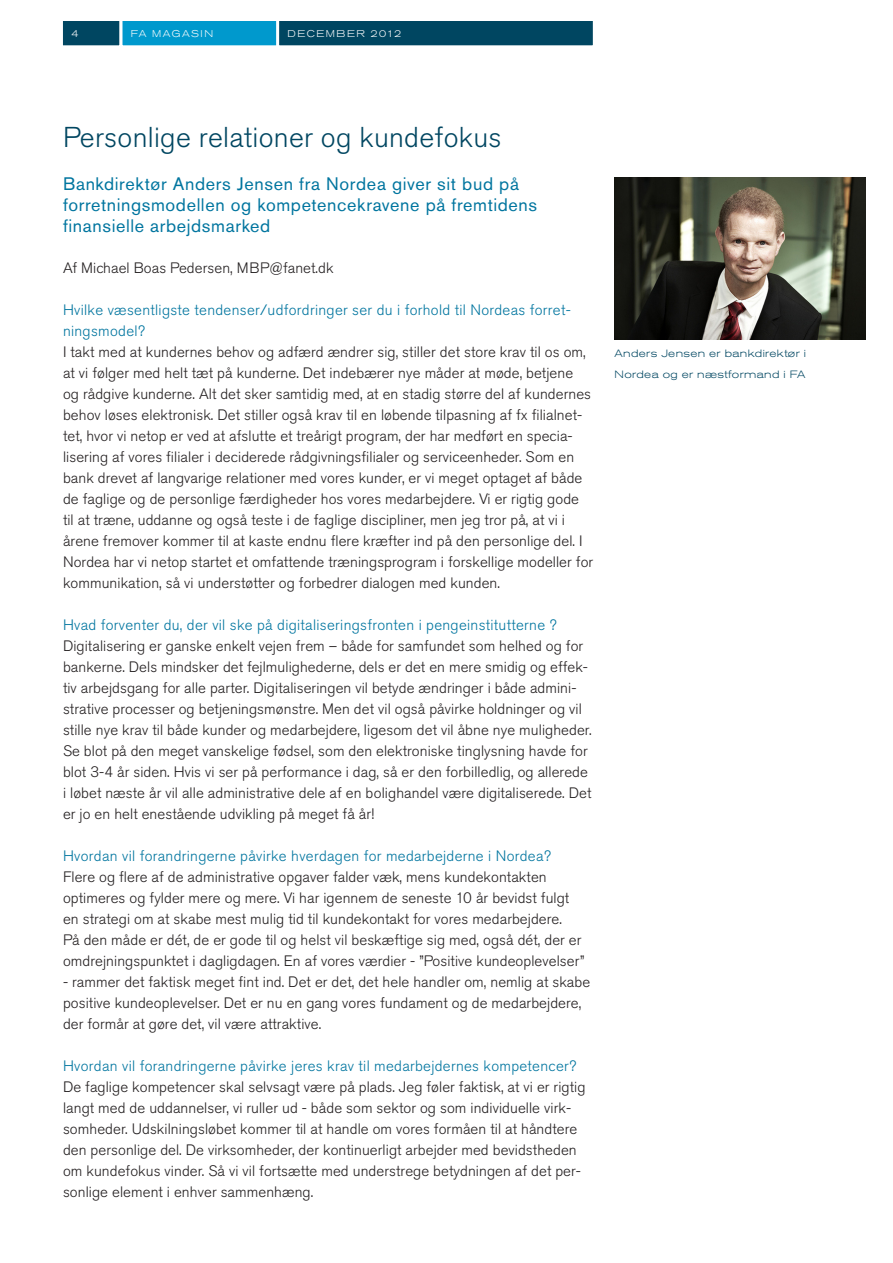
<style>
.page{position:relative;width:893px;height:1263px;background:#fff}
.page>*{position:absolute;margin:0;border:0;box-sizing:border-box;transform-origin:0 0}
.t1{font:300 28.5px "Akzidenz Grotesk Std";letter-spacing:.01em;color:#004661}
.t2{font:18px/21px "Akzidenz Grotesk Std";letter-spacing:.035em;color:#00759f}
.t3{font:300 15px/21px "Akzidenz Grotesk Std";letter-spacing:.005em;color:#231f20}
.t4{font:300 15px/21px "Akzidenz Grotesk Std";letter-spacing:.02em;color:#00759f}
.t5{font:300 expanded 10.5px/21px "Akzidenz Grotesk Std";letter-spacing:.035em;color:#004661}
.t6{font:300 expanded 9.75px "Akzidenz Grotesk Std";letter-spacing:.135em;color:#fff}
</style>
<div class="page">
<div style="left:121px;top:20px;width:157px;height:27px;background:#0099cd"></div>
<div style="left:119px;top:18px;width:161px;height:30px;border:3px solid #fff"></div>
<div style="left:278px;top:20px;width:316px;height:27px;background:#004661"></div>
<div style="left:276px;top:18px;width:320px;height:30px;border:3px solid #fff"></div>
<div style="left:61px;top:20px;width:60px;height:27px;background:#004661"></div>
<div style="left:60px;top:18px;width:62px;height:30px;border:3px solid #fff"></div>
<img style="left:615px;top:177px;width:250px;height:163px">
<p class="t6" style="left:71px;top:28px;width:9px">4</p>
<p class="t6" style="left:131px;top:28px;width:9px">FA</p>
<p class="t6" style="left:152px;top:28px;width:10px">MAGASIN</p>
<p class="t6" style="left:288px;top:28px;width:115px">december 2012</p>
<h1 class="t1" style="left:63px;top:121px;width:440px">Personlige relationer og kundefokus</h1>
<p class="t2" style="left:63px;top:173px;width:476px">Bankdirektør Anders Jensen fra Nordea giver sit bud på forretningsmodellen og kompetencekravene på fremtidens finansielle arbejdsmarked</p>
<p class="t3" style="left:63px;top:258px;width:272px">Af Michael Boas Pedersen, MBP@fanet.dk</p>
<p class="t4" style="left:63px;top:300px;width:509px">Hvilke væsentligste tendenser/udfordringer ser du i forhold til Nordeas forret&shy;ningsmodel?</p>
<p class="t3" style="left:63px;top:342px;width:532px">I takt med at kundernes behov og adfærd ændrer sig, stiller det store krav til os om, at vi følger med helt tæt på kunderne. Det indebærer nye måder at møde, betjene<br>og rådgive kunderne. Alt det sker samtidig med, at en stadig større del af kundernes behov løses elektronisk. Det stiller også krav til en løbende tilpasning af fx filialnet&shy;tet, hvor vi netop er ved at afslutte et treårigt program, der har medført en specia&shy;lisering af vores filialer i deciderede rådgivningsfilialer og serviceenheder. Som en bank drevet af langvarige relationer med vores kunder, er vi meget optaget af både de faglige og de personlige færdigheder hos vores medarbejdere. Vi er rigtig gode til at træne, uddanne og også teste i de faglige discipliner, men jeg tror på, at vi i årene fremover kommer til at kaste endnu flere kræfter ind på den personlige del. I Nordea har vi netop startet et omfattende træningsprogram i forskellige modeller for kommunikation, så vi understøtter og forbedrer dialogen med kunden.</p>
<p class="t4" style="left:63px;top:615px;width:495px">Hvad forventer du, der vil ske på digitaliseringsfronten i pengeinstitutterne ?</p>
<p class="t3" style="left:63px;top:636px;width:530px">Digitalisering er ganske enkelt vejen frem – både for samfundet som helhed og for bankerne. Dels mindsker det fejlmulighederne, dels er det en mere smidig og effek&shy;tiv arbejdsgang for alle parter. Digitaliseringen vil betyde ændringer i både admini&shy;strative processer og betjeningsmønstre. Men det vil også påvirke holdninger og vil stille nye krav til både kunder og medarbejdere, ligesom det vil åbne nye muligheder.<br>Se blot på den meget vanskelige fødsel, som den elektroniske tinglysning havde for blot 3-4 år siden. Hvis vi ser på performance i dag, så er den forbilledlig, og allerede i løbet næste år vil alle administrative dele af en bolighandel være digitaliserede. Det er jo en helt enestående udvikling på meget få år!</p>
<p class="t4" style="left:63px;top:846px;width:490px">Hvordan vil forandringerne påvirke hverdagen for medarbejderne i Nordea?</p>
<p class="t3" style="left:63px;top:867px;width:523px">Flere og flere af de administrative opgaver falder væk, mens kundekontakten optimeres og fylder mere og mere. Vi har igennem de seneste 10 år bevidst fulgt en strategi om at skabe mest mulig tid til kundekontakt for vores medarbejdere.<br>På den måde er dét, de er gode til og helst vil beskæftige sig med, også dét, der er omdrejningspunktet i dagligdagen. En af vores værdier - ”Positive kundeoplevelser”</p>
<p class="t3" style="left:63px;top:972px;width:529px">- rammer det faktisk meget fint ind. Det er det, det hele handler om, nemlig at skabe positive kundeoplevelser. Det er nu en gang vores fundament og de medarbejdere, der formår at gøre det, vil være attraktive.</p>
<p class="t4" style="left:63px;top:1056px;width:515px">Hvordan vil forandringerne påvirke jeres krav til medarbejdernes kompetencer?</p>
<p class="t3" style="left:63px;top:1077px;width:524px">De faglige kompetencer skal selvsagt være på plads. Jeg føler faktisk, at vi er rigtig langt med de uddannelser, vi ruller ud - både som sektor og som individuelle virk&shy;somheder. Udskilningsløbet kommer til at handle om vores formåen til at håndtere den personlige del. De virksomheder, der kontinuerligt arbejder med bevidstheden om kundefokus vinder. Så vi vil fortsætte med understrege betydningen af det per&shy;sonlige element i enhver sammenhæng.</p>
<p class="t5" style="left:615px;top:343px;width:193px">Anders Jensen er bankdirektør i<br>N ordea og er næstformand i FA</p>
</div>
